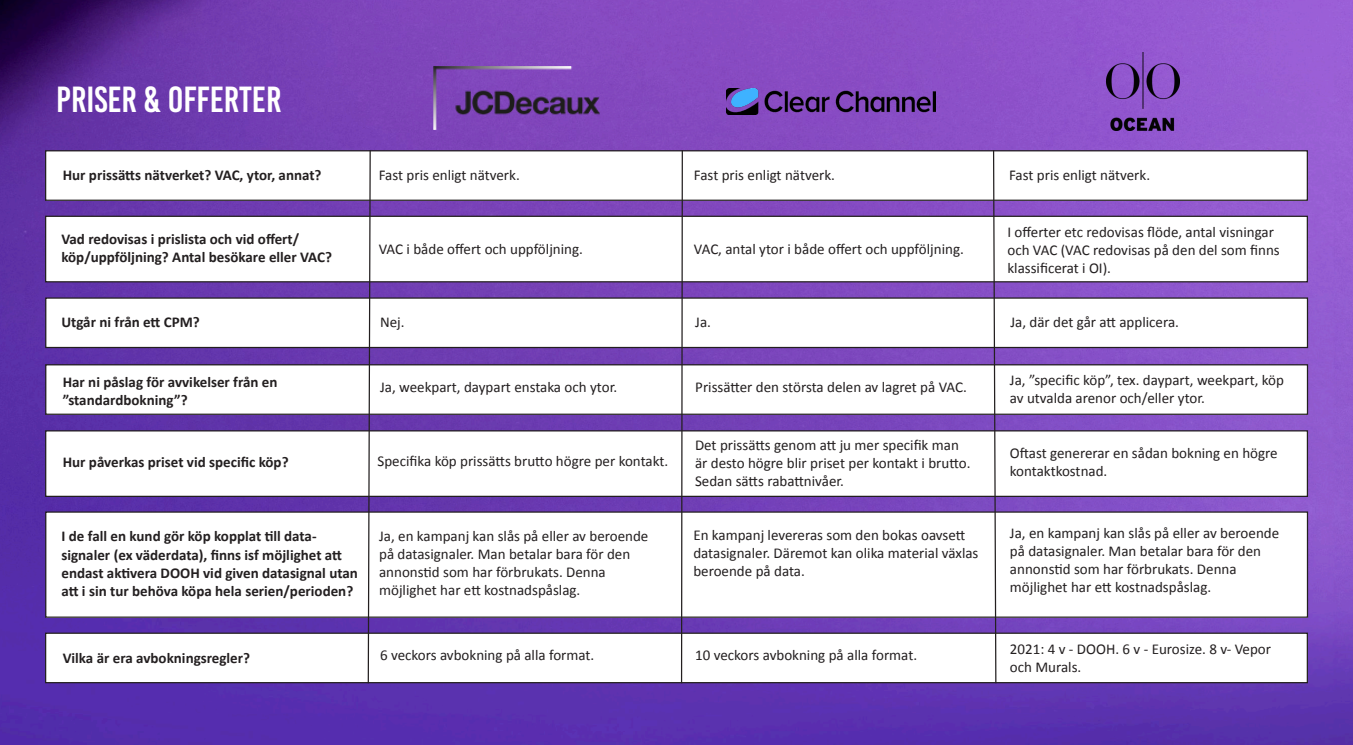
<style>
.page{position:relative;width:1353px;height:745px;background:#fff}
.page>*{position:absolute;margin:0;border:0;box-sizing:border-box;transform-origin:0 0}
.t1{font:36.25px "Bebas Kai";color:#fff}
.t2{font:15px/18px "Calibri";color:#231f20}
.t3{font:700 15px/18px "Calibri";color:#231f20}
</style>
<div class="page">
<img style="left:0;top:0;width:1352px;height:744px">
<div style="left:46px;top:430px;width:1261px;height:66px;background:#fff"></div>
<div style="left:45px;top:430px;width:1262px;height:66px;border:1px solid #231f20"></div>
<img style="left:433px;top:66px;width:166px;height:63px">
<img style="left:726px;top:88px;width:209px;height:26px">
<img style="left:1106px;top:52px;width:73px;height:78px">
<div style="left:46px;top:151px;width:1261px;height:49px;background:#fff"></div>
<div style="left:45px;top:150px;width:1262px;height:51px;border:1px solid #231f20"></div>
<div style="left:46px;top:216px;width:1261px;height:65px;background:#fff"></div>
<div style="left:45px;top:215px;width:1262px;height:67px;border:1px solid #231f20"></div>
<div style="left:46px;top:298px;width:1261px;height:49px;background:#fff"></div>
<div style="left:45px;top:297px;width:1263px;height:51px;border:1px solid #231f20"></div>
<div style="left:46px;top:364px;width:1261px;height:50px;background:#fff"></div>
<div style="left:45px;top:364px;width:1263px;height:50px;border:1px solid #231f20"></div>
<div style="left:46px;top:511px;width:1261px;height:105px;background:#fff"></div>
<div style="left:46px;top:632px;width:1261px;height:50px;background:#fff"></div>
<div style="left:45px;top:632px;width:1262px;height:50px;border:1px solid #231f20"></div>
<svg style="left:367px;top:149px;width:4px;height:535px"></svg>
<svg style="left:680px;top:149px;width:3px;height:535px"></svg>
<svg style="left:992px;top:149px;width:5px;height:535px"></svg>
<p class="t1" style="left:56px;top:80px;width:227px">PRISER &amp; OFFERTER</p>
<p class="t3" style="left:63px;top:165px;width:260px">Hur prissätts nätverket? VAC, ytor, annat?</p>
<p class="t3" style="left:61px;top:229px;width:239px">Vad redovisas i prislista och vid offert/</p>
<p class="t3" style="left:61px;top:247px;width:272px">köp/uppföljning? Antal besökare eller VAC?</p>
<p class="t3" style="left:61px;top:312px;width:140px">Utgår ni från ett CPM?</p>
<p class="t3" style="left:63px;top:372px;width:216px">Har ni påslag för avvikelser från en</p>
<p class="t3" style="left:63px;top:390px;width:126px">”standardbokning”?</p>
<p class="t3" style="left:63px;top:452px;width:227px">Hur påverkas priset vid specific köp?</p>
<p class="t3" style="left:61px;top:526px;width:257px">I de fall en kund gör köp kopplat till data-</p>
<p class="t3" style="left:61px;top:544px;width:298px">signaler (ex väderdata), finns isf möjlighet att endast aktivera DOOH vid given datasignal utan att i sin tur behöva köpa hela serien/perioden?</p>
<p class="t3" style="left:63px;top:647px;width:189px">Vilka är era avbokningsregler?</p>
<p class="t2" style="left:379px;top:165px;width:142px">Fast pris enligt nätverk.</p>
<p class="t2" style="left:694px;top:165px;width:142px">Fast pris enligt nätverk.</p>
<p class="t2" style="left:1009px;top:165px;width:142px">Fast pris enligt nätverk.</p>
<p class="t2" style="left:379px;top:239px;width:206px">VAC i både offert och uppföljning.</p>
<p class="t2" style="left:694px;top:239px;width:271px">VAC, antal ytor i både offert och uppföljning.</p>
<p class="t2" style="left:1007px;top:222px;width:274px">I offerter etc redovisas flöde, antal visningar och VAC (VAC redovisas på den del som finns klassificerat i OI).</p>
<p class="t2" style="left:380px;top:312px;width:26px">Nej.</p>
<p class="t2" style="left:695px;top:312px;width:17px">Ja.</p>
<p class="t2" style="left:1010px;top:312px;width:170px">Ja, där det går att applicera.</p>
<p class="t2" style="left:380px;top:377px;width:239px">Ja, weekpart, daypart enstaka och ytor.</p>
<p class="t2" style="left:695px;top:377px;width:273px">Prissätter den största delen av lagret på VAC.</p>
<p class="t2" style="left:1009px;top:370px;width:275px">Ja, ”specific köp”, tex. daypart, weekpart, köp av utvalda arenor och/eller ytor.</p>
<p class="t2" style="left:695px;top:435px;width:277px">Det prissätts genom att ju mer specifik man är desto högre blir priset per kontakt i brutto.<br>Sedan sätts rabattnivåer.</p>
<p class="t2" style="left:377px;top:451px;width:292px">Specifika köp prissätts brutto högre per kontakt.</p>
<p class="t2" style="left:1009px;top:442px;width:269px">Oftast genererar en sådan bokning en högre kontaktkostnad.</p>
<p class="t2" style="left:379px;top:526px;width:271px">Ja, en kampanj kan slås på eller av beroende</p>
<p class="t2" style="left:379px;top:544px;width:253px">på datasignaler. Man betalar bara för den</p>
<p class="t2" style="left:379px;top:562px;width:228px">annonstid som har förbrukats. Denna</p>
<p class="t2" style="left:379px;top:580px;width:203px">möjlighet har ett kostnadspåslag.</p>
<p class="t2" style="left:693px;top:525px;width:286px">En kampanj levereras som den bokas oavsett datasignaler. Däremot kan olika material växlas beroende på data.</p>
<p class="t2" style="left:1009px;top:523px;width:271px">Ja, en kampanj kan slås på eller av beroende på datasignaler. Man betalar bara för den</p>
<p class="t2" style="left:1009px;top:559px;width:228px">annonstid som har förbrukats. Denna</p>
<p class="t2" style="left:1009px;top:577px;width:203px">möjlighet har ett kostnadspåslag.</p>
<p class="t2" style="left:380px;top:644px;width:216px">6 veckors avbokning på alla format.</p>
<p class="t2" style="left:695px;top:644px;width:223px">10 veckors avbokning på alla format.</p>
<p class="t2" style="left:1009px;top:638px;width:263px">2021: 4 v - DOOH. 6 v - Eurosize. 8 v- Vepor</p>
<p class="t2" style="left:1009px;top:656px;width:73px">och Murals.</p>
</div>
